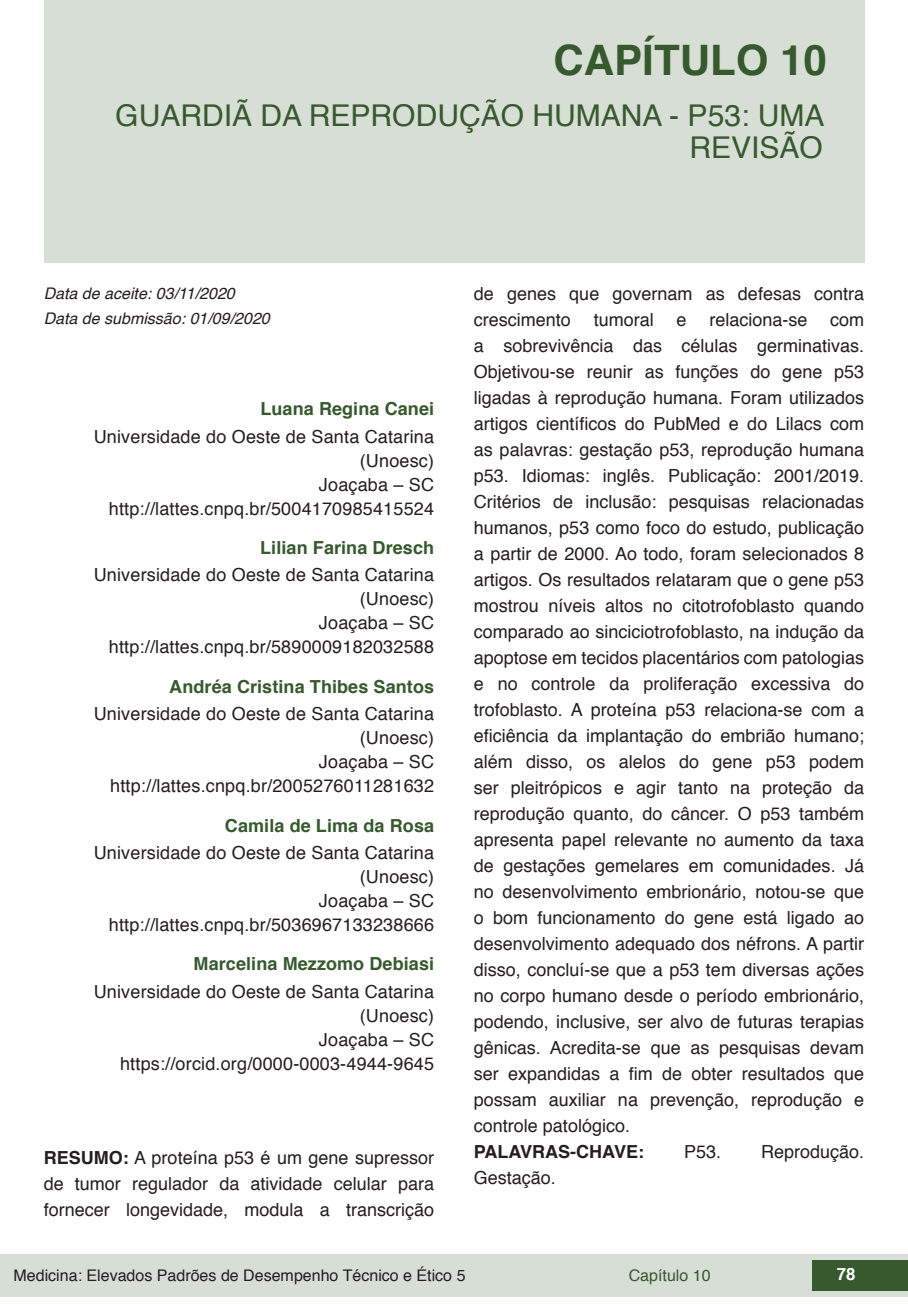
<style>
.page{position:relative;width:908px;height:1304px;background:#fff}
.page>*{position:absolute;margin:0;border:0;box-sizing:border-box;transform-origin:0 0}
.capítulos{font:700 42px "Helvetica";color:#36592e}
.nome_artigos{font:30px/32px "Helvetica";color:#36592e;text-align:right}
.Resumos_e_PC_TXT{font:18px/26px "Helvetica";color:#231f20;text-align:justify}
.info_autores{font:18px/24px "Helvetica";letter-spacing:.01em;color:#231f20;text-align:right}
.nome_autores{font:700 18px "Helvetica";letter-spacing:.005em;color:#36592e}
.Resumos_e_PC_TXT-2{font:700 18px "Helvetica";color:#231f20}
.t1{font:700 16.8px "Helvetica";color:#fff}
.t2{font:16px "Helvetica";color:#231f20}
.data{font:italic 16px "Helvetica";color:#231f20}
.t3{font:16px "Helvetica";color:#36592e}
.s1{font-weight:700}
</style>
<div class="page">
<div style="left:0;top:1254px;width:906px;height:43px;background:#d7ded5"></div>
<div style="left:812px;top:1261px;width:95px;height:30px;background:#36592e"></div>
<div style="left:44px;top:0;width:819px;height:263px;background:#d7ded5"></div>
<p class="capítulos" style="left:553px;top:26px;width:275px">CAPÍTULO 10</p>
<p class="nome_artigos" style="left:115px;top:101px;width:710px">GUARDIÃ DA REPRODUÇÃO HUMANA - P53: UMA<br>REVISÃO</p>
<p class="data" style="left:44px;top:280px;width:192px">Data de aceite: 03/11/2020</p>
<p class="data" style="left:44px;top:306px;width:227px">Data de submissão: 01/09/2020</p>
<p class="nome_autores" style="left:260px;top:395px;width:175px">Luana Regina Canei</p>
<p class="info_autores" style="left:94px;top:425px;width:342px">Universidade do Oeste de Santa Catarina (Unoesc)</p>
<p class="info_autores" style="left:319px;top:473px;width:117px">Joaçaba – SC</p>
<p class="info_autores" style="left:109px;top:497px;width:326px">http://lattes.cnpq.br/5004170985415524</p>
<p class="nome_autores" style="left:260px;top:533px;width:175px">Lilian Farina Dresch</p>
<p class="info_autores" style="left:94px;top:564px;width:342px">Universidade do Oeste de Santa Catarina (Unoesc)</p>
<p class="info_autores" style="left:319px;top:612px;width:117px">Joaçaba – SC</p>
<p class="info_autores" style="left:109px;top:636px;width:326px">http://lattes.cnpq.br/5890009182032588</p>
<p class="nome_autores" style="left:169px;top:672px;width:266px">Andréa Cristina Thibes Santos</p>
<p class="info_autores" style="left:94px;top:702px;width:342px">Universidade do Oeste de Santa Catarina (Unoesc)</p>
<p class="info_autores" style="left:319px;top:750px;width:117px">Joaçaba – SC</p>
<p class="info_autores" style="left:110px;top:774px;width:325px">http://lattes.cnpq.br/2005276011281632</p>
<p class="nome_autores" style="left:225px;top:811px;width:210px">Camila de Lima da Rosa</p>
<p class="info_autores" style="left:94px;top:841px;width:342px">Universidade do Oeste de Santa Catarina (Unoesc)</p>
<p class="info_autores" style="left:319px;top:889px;width:117px">Joaçaba – SC</p>
<p class="info_autores" style="left:109px;top:913px;width:326px">http://lattes.cnpq.br/5036967133238666</p>
<p class="nome_autores" style="left:193px;top:949px;width:242px">Marcelina Mezzomo Debiasi</p>
<p class="info_autores" style="left:94px;top:980px;width:342px">Universidade do Oeste de Santa Catarina (Unoesc)</p>
<p class="info_autores" style="left:319px;top:1028px;width:117px">Joaçaba – SC</p>
<p class="info_autores" style="left:120px;top:1052px;width:315px">https://orcid.org/0000-0003-4944-9645</p>
<p class="Resumos_e_PC_TXT" style="left:44px;top:1145px;width:392px"><span class="s1">RESUMO:</span> A proteína p53 é um gene supressor de tumor regulador da atividade celular para fornecer longevidade, modula a transcrição</p>
<p class="Resumos_e_PC_TXT" style="left:473px;top:281px;width:392px">de genes que governam as defesas contra crescimento</p>
<p class="Resumos_e_PC_TXT" style="left:593px;top:307px;width:62px">tumoral</p>
<p class="Resumos_e_PC_TXT" style="left:676px;top:307px;width:12px">e</p>
<p class="Resumos_e_PC_TXT" style="left:709px;top:307px;width:100px">relaciona-se</p>
<p class="Resumos_e_PC_TXT" style="left:473px;top:307px;width:392px;text-indent:356px">com a sobrevivência das células germinativas.<br>Objetivou-se reunir as funções do gene p53 ligadas à reprodução humana. Foram utilizados artigos científicos do PubMed e do Lilacs com as palavras: gestação p53, reprodução humana p53. Idiomas: inglês. Publicação: 2001/2019.<br>Critérios de inclusão: pesquisas relacionadas humanos, p53 como foco do estudo, publicação a partir de 2000. Ao todo, foram selecionados 8 artigos. Os resultados relataram que o gene p53 mostrou níveis altos no citotrofoblasto quando comparado ao sinciciotrofoblasto, na indução da apoptose em tecidos placentários com patologias e no controle da proliferação excessiva do trofoblasto. A proteína p53 relaciona-se com a eficiência da implantação do embrião humano; além disso, os alelos do gene p53 podem ser pleitrópicos e agir tanto na proteção da reprodução quanto, do câncer. O p53 também apresenta papel relevante no aumento da taxa de gestações gemelares em comunidades. Já no desenvolvimento embrionário, notou-se que o bom funcionamento do gene está ligado ao desenvolvimento adequado dos néfrons. A partir disso, concluí-se que a p53 tem diversas ações no corpo humano desde o período embrionário, podendo, inclusive, ser alvo de futuras terapias gênicas. Acredita-se que as pesquisas devam ser expandidas a fim de obter resultados que possam auxiliar na prevenção, reprodução e controle patológico.</p>
<p class="Resumos_e_PC_TXT-2" style="left:473px;top:1137px;width:172px">PALAVRAS-CHAVE:</p>
<p class="Resumos_e_PC_TXT" style="left:683px;top:1139px;width:39px">P53.</p>
<p class="Resumos_e_PC_TXT" style="left:760px;top:1139px;width:105px">Reprodução.</p>
<p class="Resumos_e_PC_TXT" style="left:473px;top:1165px;width:84px">Gestação.</p>
<p class="t2" style="left:14px;top:1263px;width:453px">Medicina: Elevados Padrões de Desempenho Técnico e Ético 5</p>
<p class="t3" style="left:628px;top:1263px;width:83px">Capítulo 10</p>
<p class="t1" style="left:836px;top:1261px;width:20px">78</p>
</div>
